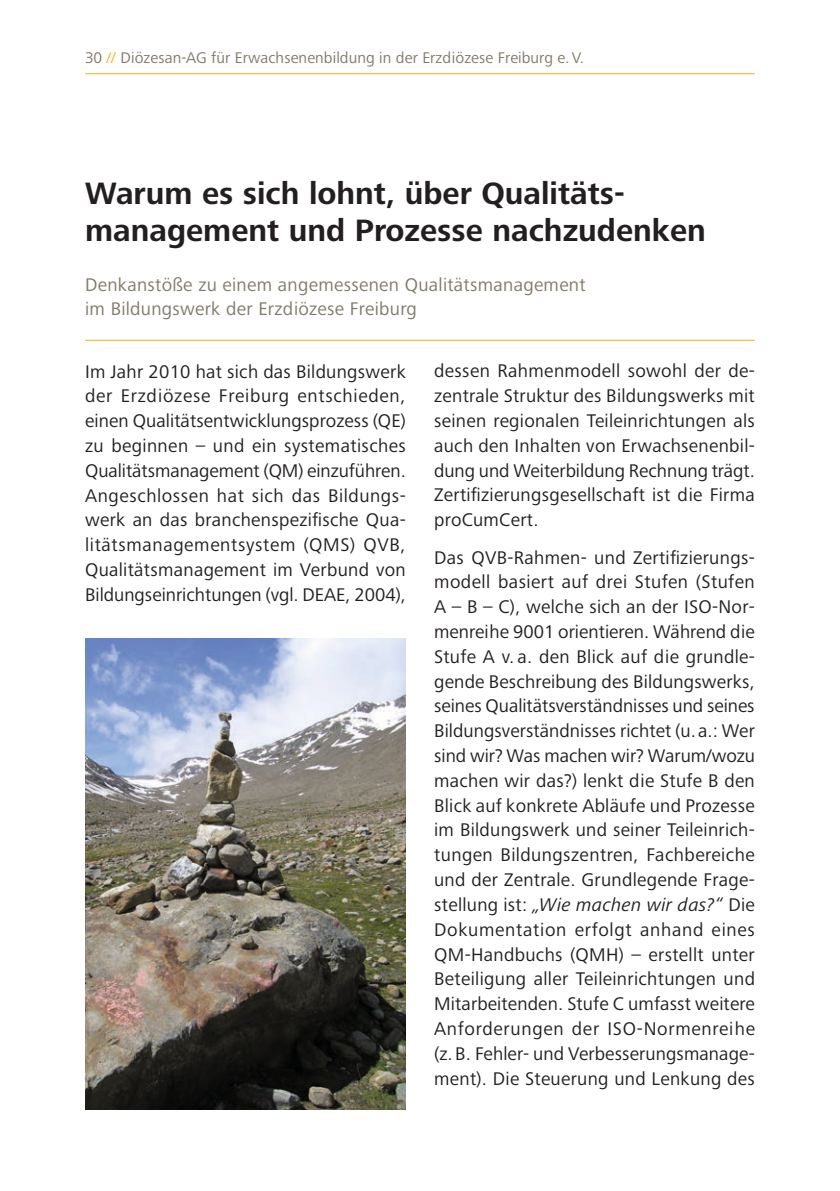
<style>
.page{position:relative;width:840px;height:1191px;background:#fff}
.page>*{position:absolute;margin:0;border:0;box-sizing:border-box;transform-origin:0 0}
._01_Überschrift_etwa{font:700 32px/37.2px "Frutiger Next Pro";color:#231f20}
._05_Copy{font:19px/24.8px "Frutiger Next Pro";letter-spacing:.015em;color:#231f20;text-align:justify}
._03_Vorspann{font:19px "Frutiger Next Pro";letter-spacing:.015em;color:#817a6b}
.t1{font:16px "Frutiger Next Pro";letter-spacing:.005em;color:#817a6b}
.s1{color:#faaf18}
.s2{font-style:italic}
</style>
<div class="page">
<hr style="left:85px;top:73px;width:669px;height:1px;background:#faaf18">
<hr style="left:85px;top:340px;width:669px;height:1px;background:#faaf18">
<img style="left:85px;top:638px;width:320px;height:471px">
<p class="t1" style="left:85px;top:49px;width:500px">30 <span class="s1">//</span> Diözesan-AG für Erwachsenenbildung in der Erzdiözese Freiburg e.V.</p>
<p class="_01_Überschrift_etwa" style="left:85px;top:175px;width:622px">Warum es sich lohnt, über Qualitäts&shy;management und Prozesse nachzudenken</p>
<p class="_03_Vorspann" style="left:85px;top:273px;width:502px">Denkanstöße zu einem angemessenen Qualitätsmanagement</p>
<p class="_03_Vorspann" style="left:85px;top:298px;width:333px">im Bildungswerk der Erzdiözese Freiburg</p>
<p class="_05_Copy" style="left:85px;top:359px;width:322px">Im Jahr 2010 hat sich das Bildungswerk der Erzdiözese Freiburg entschieden, einen Qualitätsentwicklungsprozess (QE) zu beginnen – und ein systematisches Qualitätsmanagement (QM) einzuführen.<br>Angeschlossen hat sich das Bildungs&shy;werk an das branchenspezifische Qua&shy;litätsmanagementsystem (QMS) QVB, Qualitätsmanagement im Verbund von Bildungseinrichtungen (vgl. DEAE, 2004),</p>
<p class="_05_Copy" style="left:434px;top:359px;width:322px">dessen Rahmenmodell sowohl der de&shy;zentrale Struktur des Bildungswerks mit seinen regionalen Teileinrichtungen als auch den Inhalten von Erwachsenenbil&shy;dung und Weiterbildung Rechnung trägt.<br>Zertifizierungsgesellschaft ist die Firma proCumCert.</p>
<p class="_05_Copy" style="left:434px;top:545px;width:322px">Das QVB-Rahmen- und Zertifizierungs&shy;modell basiert auf drei Stufen (Stufen A – B – C), welche sich an der ISO-Nor&shy;menreihe 9001 orientieren. Während die Stufe A v. a. den Blick auf die grundle&shy;gende Beschreibung des Bildungswerks, seines Qualitätsverständnisses und seines Bildungsverständnisses richtet (u.a.: Wer sind wir? Was machen wir? Warum/wozu machen wir das?) lenkt die Stufe B den Blick auf konkrete Abläufe und Prozesse im Bildungswerk und seiner Teileinrich&shy;tungen Bildungszentren, Fachbereiche und der Zentrale. Grundlegende Frage&shy;stellung ist: <span class="s2">„Wie machen wir das?“</span> Die Dokumentation erfolgt anhand eines QM-Handbuchs (QMH) – erstellt unter Beteiligung aller Teileinrichtungen und Mitarbeitenden. Stufe C umfasst weitere Anforderungen der ISO-Normenreihe (z.B. Fehler- und Verbesserungsmanage&shy;ment). Die Steuerung und Lenkung des</p>
</div>
